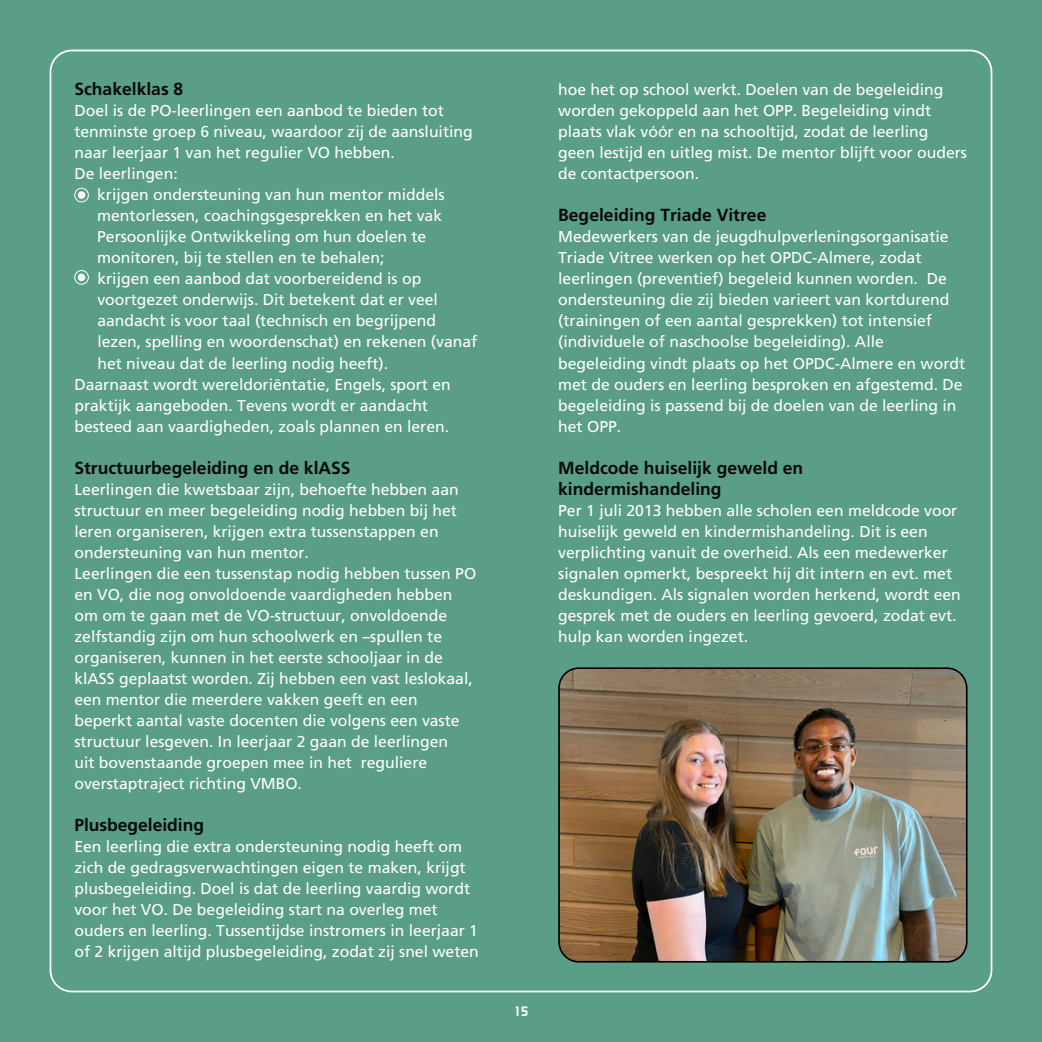
<style>
.page{position:relative;width:1042px;height:1042px;background:#5a9e87}
.page>*{position:absolute;margin:0;border:0;box-sizing:border-box;transform-origin:0 0}
.t1{font:700 17.5px/21px "Frutiger LT Pro";color:#0a0a0a}
.t2{font:15.75px/21px "Frutiger LT Pro";color:#fff}
.t3{font:12.25px "Airstrip Four";color:#fff}
</style>
<div class="page">
<img style="left:561px;top:670px;width:406px;height:292px">
<div style="left:558px;top:667px;width:409px;height:295px;border:2px solid #000;border-radius:20px"></div>
<div style="left:74px;top:188px;width:15px;height:14px;border:1px solid #fff;border-radius:50%"></div>
<div style="left:78px;top:191px;width:7px;height:8px;border:2px solid #fff;border-radius:50%"></div>
<div style="left:74px;top:270px;width:15px;height:14px;border:1px solid #fff;border-radius:50%"></div>
<div style="left:78px;top:274px;width:7px;height:7px;border:2px solid #fff;border-radius:50%"></div>
<p class="t1" style="left:74px;top:79px;width:110px">Schakelklas 8</p>
<p class="t2" style="left:74px;top:101px;width:371px">Doel is de PO-leerlingen een aanbod te bieden tot</p>
<p class="t2" style="left:74px;top:122px;width:400px">tenminste groep 6 niveau, waardoor zij de aansluiting</p>
<p class="t2" style="left:74px;top:143px;width:322px">naar leerjaar 1 van het regulier VO hebben.</p>
<p class="t2" style="left:74px;top:164px;width:105px">De leerlingen:</p>
<p class="t2" style="left:97px;top:185px;width:349px">krijgen ondersteuning van hun mentor middels</p>
<p class="t2" style="left:97px;top:206px;width:346px">mentorlessen, coachingsgesprekken en het vak</p>
<p class="t2" style="left:97px;top:227px;width:331px">Persoonlijke Ontwikkeling om hun doelen te</p>
<p class="t2" style="left:97px;top:248px;width:289px">monitoren, bij te stellen en te behalen;</p>
<p class="t2" style="left:97px;top:269px;width:325px">krijgen een aanbod dat voorbereidend is op</p>
<p class="t2" style="left:97px;top:290px;width:342px">voortgezet onderwijs. Dit betekent dat er veel</p>
<p class="t2" style="left:97px;top:311px;width:340px">aandacht is voor taal (technisch en begrijpend</p>
<p class="t2" style="left:97px;top:332px;width:381px">lezen, spelling en woordenschat) en rekenen (vanaf</p>
<p class="t2" style="left:97px;top:353px;width:292px">het niveau dat de leerling nodig heeft).</p>
<p class="t2" style="left:74px;top:374px;width:378px">Daarnaast wordt wereldoriëntatie, Engels, sport en</p>
<p class="t2" style="left:74px;top:395px;width:355px">praktijk aangeboden. Tevens wordt er aandacht</p>
<p class="t2" style="left:74px;top:416px;width:376px">besteed aan vaardigheden, zoals plannen en leren.</p>
<p class="t1" style="left:74px;top:457px;width:278px">Structuurbegeleiding en de klASS</p>
<p class="t2" style="left:74px;top:479px;width:403px">Leerlingen die kwetsbaar zijn, behoefte hebben aan structuur en meer begeleiding nodig hebben bij het leren organiseren, krijgen extra tussenstappen en ondersteuning van hun mentor.<br>Leerlingen die een tussenstap nodig hebben tussen PO en VO, die nog onvoldoende vaardigheden hebben om om te gaan met de VO-structuur, onvoldoende zelfstandig zijn om hun schoolwerk en –spullen te organiseren, kunnen in het eerste schooljaar in de klASS geplaatst worden. Zij hebben een vast leslokaal, een mentor die meerdere vakken geeft en een beperkt aantal vaste docenten die volgens een vaste structuur lesgeven. In leerjaar 2 gaan de leerlingen<br>uit bovenstaande groepen mee in het reguliere overstaptraject richting VMBO.</p>
<p class="t1" style="left:74px;top:814px;width:131px">Plusbegeleiding</p>
<p class="t2" style="left:74px;top:836px;width:406px">Een leerling die extra ondersteuning nodig heeft om zich de gedragsverwachtingen eigen te maken, krijgt plusbegeleiding. Doel is dat de leerling vaardig wordt voor het VO. De begeleiding start na overleg met ouders en leerling. Tussentijdse instromers in leerjaar 1 of 2 krijgen altijd plusbegeleiding, zodat zij snel weten</p>
<p class="t2" style="left:558px;top:80px;width:410px">hoe het op school werkt. Doelen van de begeleiding worden gekoppeld aan het OPP. Begeleiding vindt plaats vlak vóór en na schooltijd, zodat de leerling geen lestijd en uitleg mist. De mentor blijft voor ouders de contactpersoon.</p>
<p class="t1" style="left:558px;top:205px;width:210px">Begeleiding Triade Vitree</p>
<p class="t2" style="left:558px;top:227px;width:408px">Medewerkers van de jeugdhulpverleningsorganisatie Triade Vitree werken op het OPDC-Almere, zodat leerlingen (preventief) begeleid kunnen worden. De ondersteuning die zij bieden varieert van kortdurend (trainingen of een aantal gesprekken) tot intensief (individuele of naschoolse begeleiding). Alle begeleiding vindt plaats op het OPDC-Almere en wordt met de ouders en leerling besproken en afgestemd. De begeleiding is passend bij de doelen van de leerling in het OPP.</p>
<p class="t1" style="left:558px;top:457px;width:247px">Meldcode huiselijk geweld en kindermishandeling</p>
<p class="t2" style="left:558px;top:500px;width:404px">Per 1 juli 2013 hebben alle scholen een meldcode voor huiselijk geweld en kindermishandeling. Dit is een verplichting vanuit de overheid. Als een medewerker signalen opmerkt, bespreekt hij dit intern en evt. met deskundigen. Als signalen worden herkend, wordt een gesprek met de ouders en leerling gevoerd, zodat evt. hulp kan worden ingezet.</p>
<p class="t3" style="left:513px;top:1005px;width:16px">15</p>
</div>
